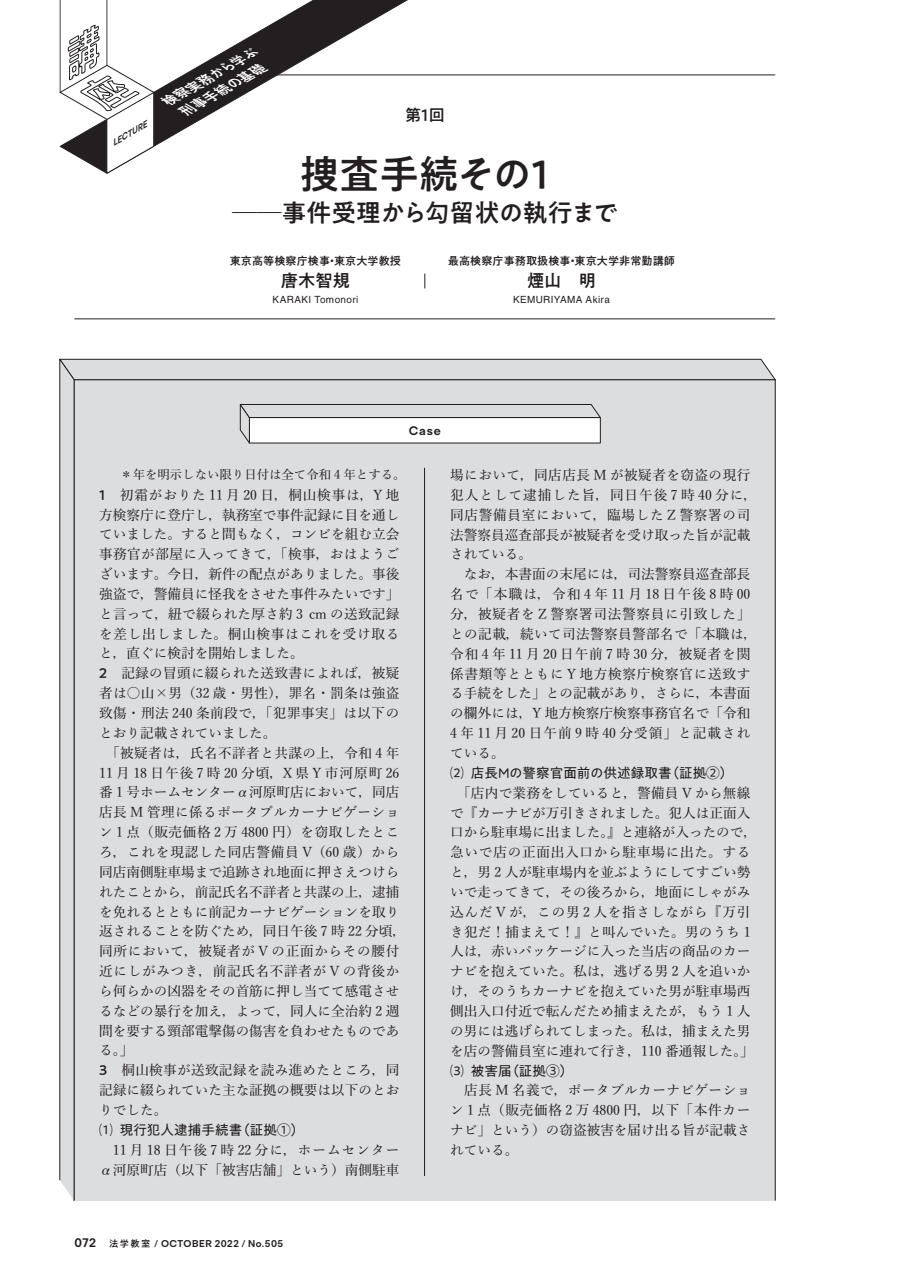
<style>
.page{position:relative;width:903px;height:1275px;background:#fff}
.page>*{position:absolute;margin:0;border:0;box-sizing:border-box;transform-origin:0 0}
.t1{font:500 39.73px "PA1 Gothic Std N";letter-spacing:-.015em;color:#231f20}
.t2{font:500 24.85px "PA1 Gothic Std N";letter-spacing:-.025em;color:#231f20}
.t3{font:500 17.32px "PA1 Gothic Std N";color:#231f20}
.t4{font:500 16.1px "PA1 Gothic Std N";color:#231f20}
.t5{font:500 13.65px/19.8px "Yu Min Pr 6 N";color:#231f20}
.t6{font:500 13.65px/19.8px "Yu Min Pr 6 N";letter-spacing:.03em;color:#231f20}
.t7{font:13.65px "PA1 Gothic Std N";color:#231f20}
.t8{font:italic 500 13.65px/17.3px "PA1 Gothic Std N";color:#fff;text-align:right}
.t9{font:500 12.42px "Yu Min Pr 6 N";color:#231f20}
.t10{font:700 12.42px "Antebas";color:#231f20}
.t11{font:500 11.2px "PA1 Gothic Std N";color:#231f20}
.t12{font:9.97px "Helvetica";letter-spacing:.04em;color:#231f20}
.t13{font:700 9.97px "Antebas";letter-spacing:.05em;color:#231f20}
.t14{font:italic 700 8.75px "Antebas";color:#231f20}
.s1{font-family:"PA1 Gothic Std N"}
.s2{font-size:12.42px}
.s3{font-family:"PA1 Gothic Std N";font-weight:500;font-size:9.28px}
</style>
<div class="page">
<hr style="left:251px;top:74px;width:524px;height:1px;background:#231f20">
<svg style="left:156px;top:0;width:272px;height:146px"></svg>
<svg style="left:424px;top:274px;width:1px;height:14px"></svg>
<hr style="left:74px;top:318px;width:701px;height:1px;background:#231f20">
<div style="left:59px;top:358px;width:717px;height:843px;background:#dcdddf"></div>
<svg style="left:59px;top:0;width:97px;height:174px"></svg>
<p class="t14" style="left:109px;top:139px;width:41px;rotate:-30deg">LECTURE</p>
<p class="t8" style="left:163px;top:95px;width:107px;rotate:-30deg">検察実務から学ぶ刑事手続の基礎</p>
<p class="t4" style="left:405px;top:105px;width:41px">第1回</p>
<h1 class="t1" style="left:300px;top:150px;width:251px">捜査手続その1</h1>
<h2 class="t2" style="left:232px;top:197px;width:388px">──事件受理から勾留状の執行まで</h2>
<p class="t11" style="left:230px;top:255px;width:173px">東京高等検察庁検事・東京大学教授</p>
<p class="t3" style="left:281px;top:270px;width:71px">唐木智規</p>
<p class="t12" style="left:272px;top:293px;width:87px">KARAKI Tomonori</p>
<p class="t11" style="left:448px;top:255px;width:229px">最高検察庁事務取扱検事・東京大学非常勤講師</p>
<p class="t3" style="left:527px;top:270px;width:71px">煙山　明</p>
<p class="t12" style="left:513px;top:293px;width:98px">KEMURIYAMA Akira</p>
<p class="t10" style="left:409px;top:423px;width:33px">Case</p>
<p class="t9" style="left:120px;top:463px;width:287px">＊年を明示しない限り日付は全て令和 4 年とする。</p>
<p class="t5" style="left:99px;top:483px;width:308px"><span class="s1">1</span>　初霜がおりた 11 月 20 日，桐山検事は，Y 地方検察庁に登庁し，執務室で事件記録に目を通していました。すると間もなく，コンビを組む立会事務官が部屋に入ってきて，「検事，おはようございます。今日，新件の配点がありました。事後強盗で，警備員に怪我をさせた事件みたいです」と言って，紐で綴られた厚さ約 3 cm の送致記録を差し出しました。桐山検事はこれを受け取ると，直ぐに検討を開始しました。<br><span class="s1">2</span>　記録の冒頭に綴られた送致書によれば，被疑者は〇山×男（32 歳・男性），罪名・罰条は強盗致傷・刑法 240 条前段で，「犯罪事実」は以下のとおり記載されていました。<br>　「被疑者は，氏名不詳者と共謀の上，令和 4 年<br>11 月 18 日午後 7 時 20 分頃，X 県 Y 市河原町 26番 1 号ホームセンターα河原町店において，同店店長 M 管理に係るポータブルカーナビゲーション 1 点（販売価格 2 万 4800 円）を窃取したところ，これを現認した同店警備員 V（60 歳）から同店南側駐車場まで追跡され地面に押さえつけられたことから，前記氏名不詳者と共謀の上，逮捕を免れるとともに前記カーナビゲーションを取り返されることを防ぐため，同日午後 7 時 22 分頃，同所において，被疑者が V の正面からその腰付近にしがみつき，前記氏名不詳者が V の背後から何らかの凶器をその首筋に押し当てて感電させるなどの暴行を加え，よって，同人に全治約 2 週間を要する頸部電撃傷の傷害を負わせたものである。」<br><span class="s1">3</span>　桐山検事が送致記録を読み進めたところ，同記録に綴られていた主な証拠の概要は以下のとおりでした。</p>
<p class="t7" style="left:99px;top:1122px;width:207px">⑴ 現行犯人逮捕手続書（証拠①）</p>
<p class="t5" style="left:99px;top:1138px;width:302px">　11 月 18 日午後 7 時 22 分に，ホームセンターα河原町店（以下「被害店舗」という）南側駐車</p>
<p class="t13" style="left:74px;top:1237px;width:210px"><span class="s2">072</span> <span class="s3">法学教室</span> / OCTOBER 2022 / No.505</p>
<p class="t6" style="left:450px;top:464px;width:308px">場において，同店店長 M が被疑者を窃盗の現行犯人として逮捕した旨，同日午後 7 時 40 分に，同店警備員室において，臨場した Z 警察署の司法警察員巡査部長が被疑者を受け取った旨が記載されている。<br>　なお，本書面の末尾には，司法警察員巡査部長名で「本職は，令和 4 年 11 月 18 日午後 8 時 00分，被疑者を Z 警察署司法警察員に引致した」との記載，続いて司法警察員警部名で「本職は，令和 4 年 11 月 20 日午前 7 時 30 分，被疑者を関係書類等とともに Y 地方検察庁検察官に送致する手続をした」との記載があり，さらに，本書面の欄外には，Y 地方検察庁検察事務官名で「令和<br>4 年 11 月 20 日午前 9 時 40 分受領」と記載されている。</p>
<p class="t7" style="left:450px;top:765px;width:285px">⑵ 店長Mの警察官面前の供述録取書（証拠②）</p>
<p class="t5" style="left:450px;top:781px;width:308px">　「店内で業務をしていると，警備員 V から無線で『カーナビが万引きされました。犯人は正面入口から駐車場に出ました。』と連絡が入ったので，急いで店の正面出入口から駐車場に出た。すると，男 2 人が駐車場内を並ぶようにしてすごい勢いで走ってきて，その後ろから，地面にしゃがみ込んだ V が，この男 2 人を指さしながら『万引き犯だ！捕まえて！』と叫んでいた。男のうち 1人は，赤いパッケージに入った当店の商品のカーナビを抱えていた。私は，逃げる男 2 人を追いかけ，そのうちカーナビを抱えていた男が駐車場西側出入口付近で転んだため捕まえたが，もう 1 人の男には逃げられてしまった。私は，捕まえた男を店の警備員室に連れて行き，110 番通報した。」</p>
<p class="t7" style="left:450px;top:1063px;width:125px">⑶ 被害届（証拠③）</p>
<p class="t5" style="left:450px;top:1079px;width:302px;text-align:justify">　店長 M 名義で，ポータブルカーナビゲーション 1 点（販売価格 2 万 4800 円，以下「本件カーナビ」という）の窃盗被害を届け出る旨が記載されている。</p>
</div>
